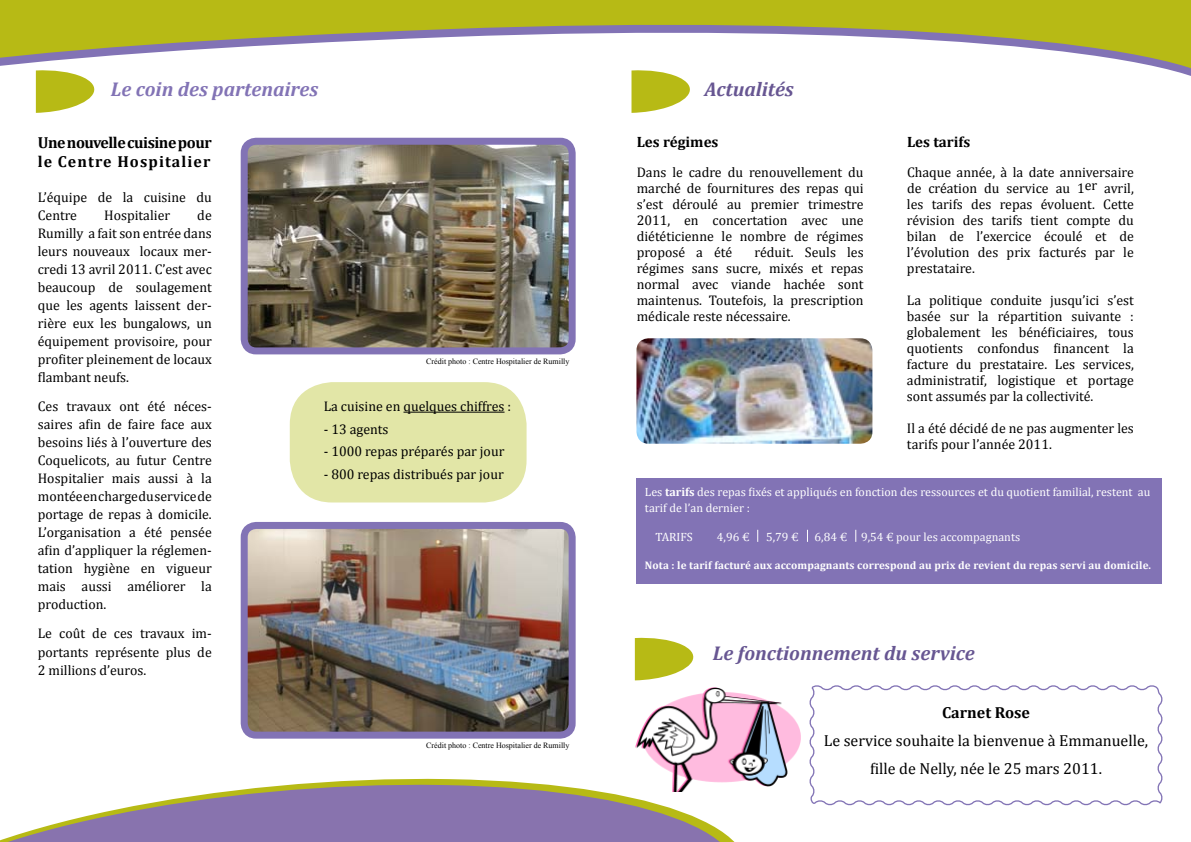
<style>
.page{position:relative;width:1191px;height:842px;background:#fff}
.page>*{position:absolute;margin:0;border:0;box-sizing:border-box;transform-origin:0 0}
.t1{font:italic 700 20px "Cambria";color:#675692}
.t2{font:italic 700 20px "Cambria";color:#8273b5}
.t3{font:16px/28px "Cambria";color:#000;text-align:center}
.t4{font:700 16px/19.2px "Cambria";letter-spacing:-.03em;color:#000}
.t5{font:700 16px "Cambria";color:#000}
.t6{font:700 15px "Cambria";color:#000}
.t7{font:14px/18px "Cambria";color:#000;text-align:justify}
.t8{font:12px/16px "Cambria";color:#fff}
.t9{font:700 11px "Cambria";letter-spacing:.01em;color:#fff}
.t10{font:8px "Times New Roman";color:#000}
.s1{font-weight:700}
</style>
<div class="page">
<svg style="left:0;top:0;width:1191px;height:139px"></svg>
<svg style="left:704px;top:111px;width:487px;height:28px"></svg>
<svg style="left:0;top:64px;width:117px;height:52px"></svg>
<svg style="left:0;top:778px;width:735px;height:64px"></svg>
<svg style="left:576px;top:64px;width:137px;height:52px"></svg>
<div style="left:636px;top:478px;width:525px;height:106px;background:#8273b5"></div>
<svg style="left:757px;top:530px;width:1px;height:12px"></svg>
<svg style="left:807px;top:530px;width:1px;height:12px"></svg>
<svg style="left:855px;top:530px;width:1px;height:12px"></svg>
<img style="left:636px;top:338px;width:236px;height:106px">
<svg style="left:634px;top:637px;width:60px;height:44px"></svg>
<svg style="left:809px;top:685px;width:354px;height:121px"></svg>
<img style="left:635px;top:687px;width:166px;height:104px">
<div style="left:290px;top:382px;width:236px;height:120px;background:#e2e6a7;border-radius:43px"></div>
<hr style="left:403px;top:412px;width:101px;height:1px;background:#000">
<img style="left:249px;top:146px;width:318px;height:200px">
<div style="left:241px;top:138px;width:334px;height:216px;border:7px solid #8273b5;border-radius:12px"></div>
<img style="left:249px;top:530px;width:318px;height:201px">
<div style="left:241px;top:522px;width:334px;height:217px;border:7px solid #8273b5;border-radius:12px"></div>
<h1 class="t2" style="left:111px;top:75px;width:209px">Le coin des partenaires</h1>
<h1 class="t1" style="left:704px;top:75px;width:91px">Actualités</h1>
<p class="t4" style="left:38px;top:132px;width:175px">Une nouvelle cuisine pour le Centre Hospitalier</p>
<p class="t7" style="left:38px;top:188px;width:175px">L’équipe de la cuisine du<br>Centre</p>
<p class="t6" style="left:636px;top:131px;width:83px">Les régimes</p>
<p class="t7" style="left:636px;top:164px;width:228px;line-height:16px">Dans le cadre du renouvellement du marché de fournitures des repas qui s’est déroulé au premier trimestre 2011, en concertation avec une diététicienne le nombre de régimes proposé a été</p>
<p class="t6" style="left:907px;top:131px;width:65px">Les tarifs</p>
<p class="t7" style="left:907px;top:164px;width:228px;line-height:16px">Chaque année, à la date anniversaire de création du service au 1er avril, les tarifs des repas évoluent. Cette révision des tarifs tient compte du bilan de l’exercice écoulé et de l’évolution des prix facturés par le prestataire.</p>
<p class="t7" style="left:907px;top:292px;width:228px;line-height:16px">La politique conduite jusqu’ici s’est basée sur la répartition suivante : globalement les bénéficiaires, tous quotients confondus financent la facture du prestataire. Les services, administratif, logistique et portage sont assumés par la collectivité.</p>
<p class="t7" style="left:907px;top:420px;width:228px;line-height:16px">Il a été décidé de ne pas augmenter les tarifs pour l’année 2011.</p>
<p class="t8" style="left:645px;top:484px;width:507px">Les <span class="s1">tarifs</span> des repas fixés et appliqués en fonction des ressources et du quotient familial, restent au tarif de l’an dernier :</p>
<p class="t8" style="left:655px;top:529px;width:39px">TARIFS</p>
<p class="t8" style="left:717px;top:529px;width:34px">4,96 €</p>
<p class="t8" style="left:766px;top:529px;width:34px">5,79 €</p>
<p class="t8" style="left:814px;top:529px;width:207px">6,84 € 9,54 € pour les accompagnants</p>
<p class="t9" style="left:645px;top:557px;width:507px">Nota : le tarif facturé aux accompagnants correspond au prix de revient du repas servi au domicile.</p>
<p class="t7" style="left:38px;top:206px;width:175px;text-indent:159px">de Rumilly a fait son entrée dans leurs nouveaux locaux mer&shy;credi 13 avril 2011. C’est avec beaucoup de soulagement que les agents laissent der&shy;rière eux les bungalows, un équipement provisoire, pour profiter pleinement de locaux flambant neufs.</p>
<p class="t7" style="left:38px;top:397px;width:175px">Ces travaux ont été néces&shy;saires afin de faire face aux besoins liés à l’ouverture des Coquelicots, au futur Centre Hospitalier mais aussi à la montée en charge du service de portage de repas à domicile.<br>L’organisation a été pensée afin d’appliquer la réglemen&shy;tation hygiène en vigueur mais aussi améliorer la production.</p>
<p class="t7" style="left:38px;top:625px;width:175px">Le coût de ces travaux im&shy;portants représente plus de 2 millions d’euros.</p>
<p class="t7" style="left:104px;top:206px;width:67px">Hospitalier</p>
<p class="t7" style="left:636px;top:244px;width:228px;line-height:16px;text-indent:118px">réduit. Seuls les régimes sans sucre, mixés et repas normal avec viande hachée sont maintenus. Toutefois, la prescription médicale reste nécessaire.</p>
<p class="t10" style="left:426px;top:356px;width:145px">Crédit photo : Centre Hospitalier de Rumilly</p>
<p class="t7" style="left:324px;top:397px;width:189px">La cuisine en quelques chiffres :</p>
<p class="t7" style="left:324px;top:420px;width:66px">- 13 agents</p>
<p class="t7" style="left:324px;top:442px;width:182px">- 1000 repas préparés par jour</p>
<p class="t7" style="left:324px;top:465px;width:181px">- 800 repas distribués par jour</p>
<h1 class="t1" style="left:713px;top:639px;width:263px">Le fonctionnement du service</h1>
<p class="t10" style="left:426px;top:740px;width:145px">Crédit photo : Centre Hospitalier de Rumilly</p>
<p class="t5" style="left:942px;top:701px;width:89px">Carnet Rose</p>
<p class="t3" style="left:824px;top:726px;width:326px">Le service souhaite la bienvenue à Emmanuelle, fille de Nelly, née le 25 mars 2011.</p>
</div>
